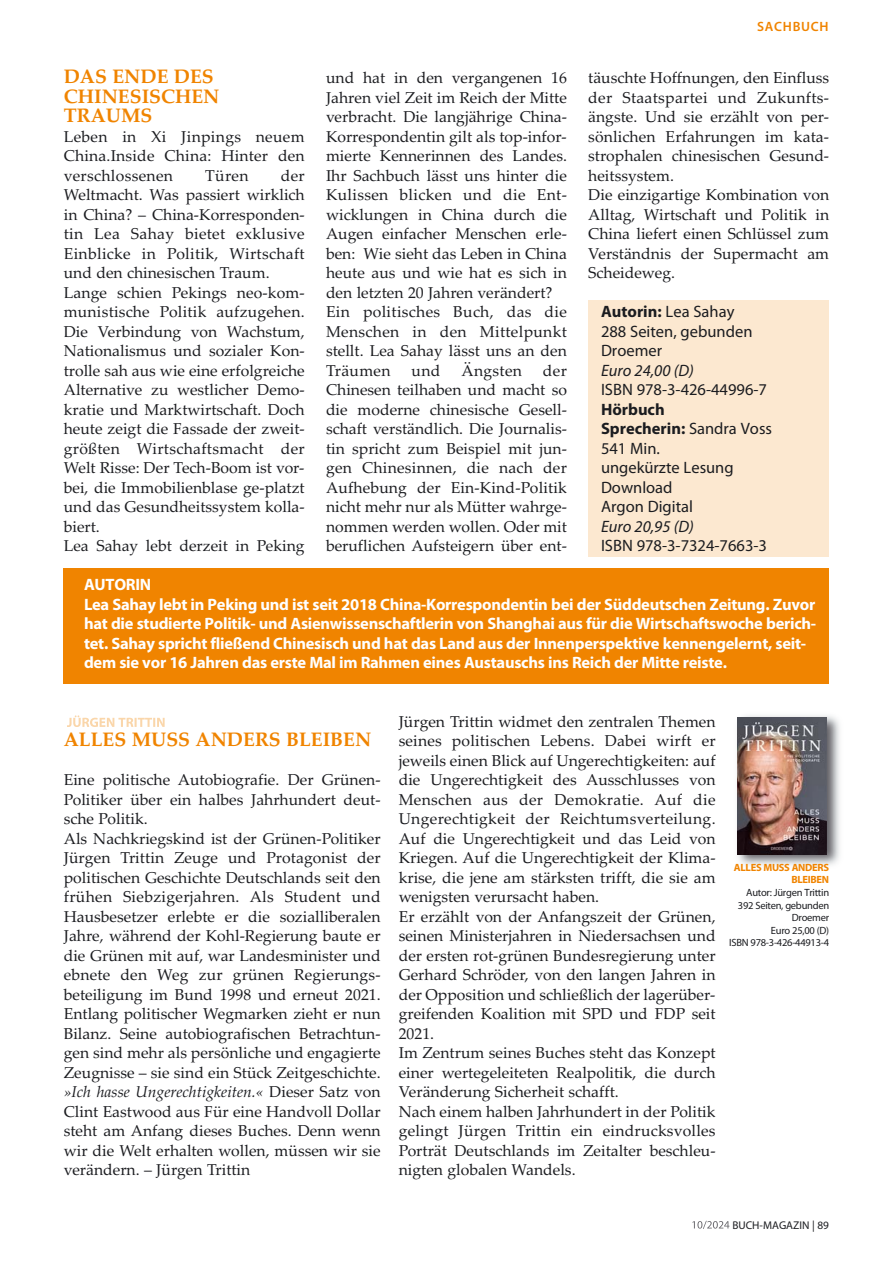
<style>
.page{position:relative;width:893px;height:1263px;background:#fff}
.page>*{position:absolute;margin:0;border:0;box-sizing:border-box;transform-origin:0 0}
.t1{font:700 19.5px/19.5px "Palatino Linotype";color:#f08400}
.t2{font:700 16.5px/19.5px "Myriad Pro";letter-spacing:-.015em;color:#fff}
.t3{font:16.5px/19.5px "Myriad Pro";color:#1b1c20}
.t4{font:italic 16.5px "Myriad Pro";color:#1b1c20}
.t5{font:15.75px/19.5px "Palatino Linotype";color:#1b1c20}
.t6{font:15.75px "Palatino Linotype";letter-spacing:.02em;color:#1b1c20}
.t7{font:600 13.5px "Myriad Pro";letter-spacing:.055em;color:#f08400}
.t8{font:11.25px "Myriad Pro";color:#1b1c20}
.t9{font:10.5px/12.6px "Myriad Pro";letter-spacing:-.025em;color:#1b1c20;text-align:right}
.t10{font:700 10.5px/12.6px "Myriad Pro";letter-spacing:-.03em;color:#f08400;text-align:right}
.s1{font-weight:700}
.s2{font-style:italic}
</style>
<div class="page">
<div style="left:588px;top:300px;width:241px;height:257px;background:#fce8d0"></div>
<svg style="left:692px;top:1221px;width:37px;height:8px"></svg>
<svg style="left:67px;top:715px;width:98px;height:12px"></svg>
<img style="left:737px;top:715px;width:103px;height:151px">
<img style="left:738px;top:717px;width:89px;height:137px">
<div style="left:64px;top:568px;width:765px;height:115px;background:#f08400"></div>
<p class="t7" style="left:757px;top:22px;width:73px">SACHBUCH</p>
<p class="t1" style="left:64px;top:67px;width:157px">DAS ENDE DES<br>CHINESISCHEN<br>TRAUMS</p>
<p class="t5" style="left:64px;top:129px;width:242px;text-align:justify">Leben in Xi Jinpings neuem China.Inside China: Hinter den verschlossenen</p>
<p class="t5" style="left:588px;top:70px;width:242px">täuschte Hoffnungen, den Einfluss der Staatspartei und Zukunfts&shy;ängste. Und sie erzählt von per&shy;sönlichen Erfahrungen im kata&shy;strophalen chinesischen Gesund&shy;heitssystem.<br>Die einzigartige Kombination von<br>Alltag, Wirtschaft und Politik in<br>China liefert einen Schlüssel zum<br>Verständnis der Supermacht am<br>Scheideweg.</p>
<p class="t3" style="left:601px;top:303px;width:153px"><span class="s1">Autorin:</span> Lea Sahay<br>288 Seiten, gebunden<br>Droemer</p>
<p class="t4" style="left:601px;top:360px;width:94px">Euro 24,00 (D)</p>
<p class="t3" style="left:601px;top:381px;width:168px">ISBN 978-3-426-44996-7</p>
<p class="t3" style="left:601px;top:401px;width:173px"><span class="s1">Hörbuch<br>Sprecherin:</span> Sandra Voss<br>541 Min.<br>ungekürzte Lesung<br>Download<br>Argon Digital</p>
<p class="t4" style="left:601px;top:516px;width:94px">Euro 20,95 (D)</p>
<p class="t3" style="left:601px;top:537px;width:168px">ISBN 978-3-7324-7663-3</p>
<p class="t2" style="left:84px;top:576px;width:734px">AUTORIN<br>Lea Sahay lebt in Peking und ist seit 2018 China-Korrespondentin bei der Süddeutschen Zeitung. Zuvor hat die studierte Politik- und Asienwissenschaftlerin von Shanghai aus für die Wirtschaftswoche berich&shy;tet. Sahay spricht fließend Chinesisch und hat das Land aus der Innenperspektive kennengelernt, seit&shy;dem sie vor 16 Jahren das erste Mal im Rahmen eines Austauschs ins Reich der Mitte reiste.</p>
<p class="t5" style="left:326px;top:70px;width:242px">und hat in den vergangenen 16<br>Jahren viel Zeit im Reich der Mitte verbracht. Die langjährige China-<br>Korrespondentin gilt als top-infor&shy;mierte Kennerinnen des Landes.<br>Ihr Sachbuch lässt uns hinter die<br>Kulissen blicken und die Ent&shy;wicklungen in China durch die<br>Augen einfacher Menschen erle&shy;ben: Wie sieht das Leben in China heute aus und wie hat es sich in den letzten 20 Jahren verändert?<br>Ein politisches Buch, das die<br>Menschen in den Mittelpunkt stellt. Lea Sahay lässt uns an den<br>Träumen</p>
<p class="t5" style="left:64px;top:168px;width:242px;text-indent:217px">der<br>Weltmacht. Was passiert wirklich in China? – China-Korresponden&shy;tin Lea Sahay bietet exklusive<br>Einblicke in Politik, Wirtschaft und den chinesischen Traum.<br>Lange schien Pekings neo-kom&shy;munistische Politik aufzugehen.<br>Die Verbindung von Wachstum,<br>Nationalismus und sozialer Kon&shy;trolle sah aus wie eine erfolgreiche<br>Alternative zu westlicher Demo&shy;kratie und Marktwirtschaft. Doch heute zeigt die Fassade der zweit&shy;größten Wirtschaftsmacht der<br>Welt Risse: Der Tech-Boom ist vor&shy;bei, die Immobilienblase ge-platzt und das Gesundheitssystem kolla&shy;biert.<br>Lea Sahay lebt derzeit in Peking</p>
<p class="t5" style="left:205px;top:168px;width:45px">Türen</p>
<p class="t5" style="left:412px;top:363px;width:30px">und</p>
<p class="t6" style="left:461px;top:364px;width:62px">Ängsten</p>
<p class="t5" style="left:326px;top:363px;width:242px;text-align:justify;text-indent:217px">der Chinesen teilhaben und macht so die moderne chinesische Gesell&shy;schaft verständlich. Die Journalis&shy;tin spricht zum Beispiel mit jun&shy;gen Chinesinnen, die nach der Aufhebung der Ein-Kind-Politik nicht mehr nur als Mütter wahrge&shy;nommen werden wollen. Oder mit beruflichen Aufsteigern über ent-</p>
<p class="t1" style="left:64px;top:730px;width:309px">ALLES MUSS ANDERS BLEIBEN</p>
<p class="t5" style="left:64px;top:772px;width:318px">Eine politische Autobiografie. Der Grünen-Politiker über ein halbes Jahrhundert deut&shy;sche Politik.<br>Als Nachkriegskind ist der Grünen-Politiker Jürgen Trittin Zeuge und Protagonist der politischen Geschichte Deutschlands seit den frühen Siebzigerjahren. Als Student und Hausbesetzer erlebte er die sozialliberalen Jahre, während der Kohl-Regierung baute er die Grünen mit auf, war Landesminister und ebnete den Weg zur grünen Regierungs&shy;beteiligung im Bund 1998 und erneut 2021.<br>Entlang politischer Wegmarken zieht er nun Bilanz. Seine autobiografischen Betrachtun&shy;gen sind mehr als persönliche und engagierte Zeugnisse – sie sind ein Stück Zeitgeschichte. <span class="s2">»Ich hasse Ungerechtigkeiten.«</span> Dieser Satz von Clint Eastwood aus Für eine Handvoll Dollar steht am Anfang dieses Buches. Denn wenn wir die Welt erhalten wollen, müssen wir sie verändern. – Jürgen Trittin</p>
<p class="t5" style="left:399px;top:714px;width:318px">Jürgen Trittin widmet den zentralen Themen seines politischen Lebens. Dabei wirft er jeweils einen Blick auf Ungerechtigkeiten: auf die Ungerechtigkeit des Ausschlusses von Menschen aus der Demokratie. Auf die Ungerechtigkeit der Reichtumsverteilung.<br>Auf die Ungerechtigkeit und das Leid von Kriegen. Auf die Ungerechtigkeit der Klima&shy;krise, die jene am stärksten trifft, die sie am wenigsten verursacht haben.<br>Er erzählt von der Anfangszeit der Grünen, seinen Ministerjahren in Niedersachsen und der ersten rot-grünen Bundesregierung unter Gerhard Schröder, von den langen Jahren in der Opposition und schließlich der lagerüber&shy;greifenden Koalition mit SPD und FDP seit 2021.<br>Im Zentrum seines Buches steht das Konzept einer wertegeleiteten Realpolitik, die durch Veränderung Sicherheit schafft.<br>Nach einem halben Jahrhundert in der Politik gelingt Jürgen Trittin ein eindrucksvolles Porträt Deutschlands im Zeitalter beschleu&shy;nigten globalen Wandels.</p>
<p class="t10" style="left:734px;top:862px;width:97px">ALLES MUSS ANDERS<br>BLEIBEN</p>
<p class="t9" style="left:729px;top:887px;width:102px">Autor: Jürgen Trittin<br>392 Seiten, gebunden<br>Droemer<br>Euro 25,00 (D)<br>ISBN 978-3-426-44913-4</p>
<p class="t8" style="left:732px;top:1220px;width:98px">BUCH-MAGAZIN | 89</p>
</div>
